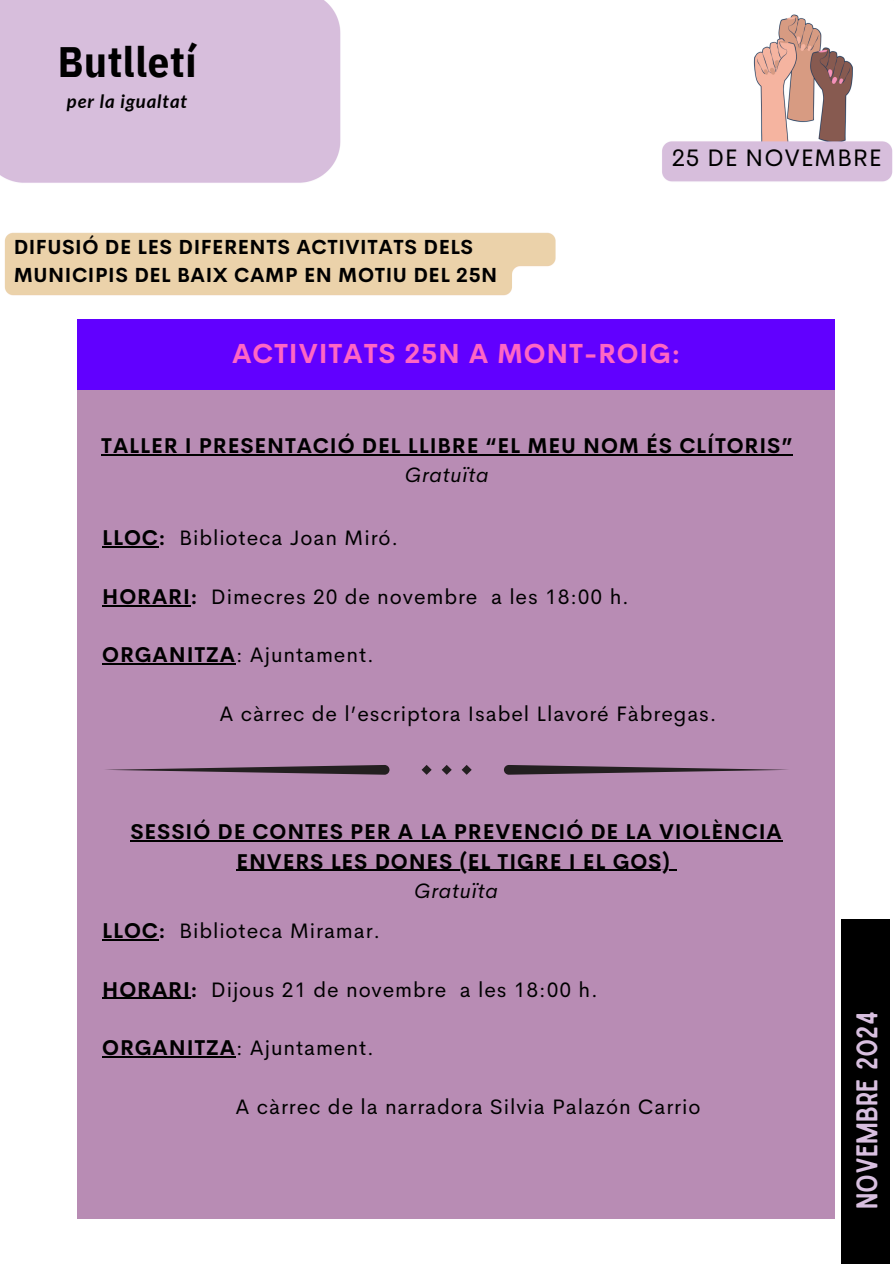
<style>
.page{position:relative;width:894px;height:1264px;background:#fff}
.page>*{position:absolute;margin:0;border:0;box-sizing:border-box;transform-origin:0 0}
.t1{font:700 42.45px "IBM Plex Sans Cond";letter-spacing:.015em;color:#000}
.t2{font:28.65px "Sailors";color:#d8bfdf}
.t3{font:700 27px "Cerebri Sans";letter-spacing:.03em;color:#ff66c4}
.t4{font:24px "Cerebri Sans";letter-spacing:.03em;color:#000}
.t5{font:21px "Cerebri Sans";letter-spacing:.04em;color:#000}
.t6{font:700 21px/29.2px "Cerebri Sans";letter-spacing:.04em;color:#000;text-align:center}
.t7{font:700 19.95px/28.2px "Cerebri Sans";letter-spacing:.03em;color:#000}
.t8{font:italic 700 18.6px "Lato";letter-spacing:.045em;color:#000}
.s1{font-weight:400;font-style:italic}
.s2{font-weight:700}
</style>
<div class="page">
<img style="left:0;top:0;width:893px;height:296px">
<div style="left:77px;top:374px;width:757px;height:844px;background:#b88cb4"></div>
<div style="left:841px;top:919px;width:48px;height:344px;background:#000"></div>
<hr style="left:102px;top:546px;width:57px;height:1px;background:#000">
<hr style="left:102px;top:605px;width:89px;height:1px;background:#000">
<hr style="left:102px;top:663px;width:134px;height:1px;background:#000">
<div style="left:77px;top:319px;width:757px;height:71px;background:#6100ff"></div>
<hr style="left:101px;top:454px;width:692px;height:1px;background:#000">
<hr style="left:102px;top:939px;width:57px;height:1px;background:#000">
<hr style="left:102px;top:997px;width:89px;height:2px;background:#000">
<hr style="left:102px;top:1056px;width:134px;height:1px;background:#000">
<hr style="left:130px;top:840px;width:652px;height:1px;background:#000">
<hr style="left:236px;top:869px;width:434px;height:2px;background:#000">
<svg style="left:670px;top:869px;width:6px;height:2px"></svg>
<svg style="left:106px;top:765px;width:283px;height:9px"></svg>
<svg style="left:504px;top:765px;width:284px;height:9px"></svg>
<svg style="left:441px;top:765px;width:10px;height:9px"></svg>
<svg style="left:421px;top:765px;width:10px;height:9px"></svg>
<svg style="left:461px;top:765px;width:10px;height:9px"></svg>
<p class="t1" style="left:58px;top:34px;width:140px">Butlletí</p>
<p class="t8" style="left:67px;top:89px;width:122px">per la igualtat</p>
<h3 class="t7" style="left:14px;top:232px;width:485px">DIFUSIÓ DE LES DIFERENTS ACTIVITATS DELS<br>MUNICIPIS DEL BAIX CAMP EN MOTIU DEL 25N</h3>
<h4 class="t4" style="left:671px;top:142px;width:211px">25 DE NOVEMBRE</h4>
<h5 class="t3" style="left:232px;top:336px;width:449px">ACTIVITATS 25N A MONT-ROIG:</h5>
<p class="t6" style="left:101px;top:431px;width:692px">TALLER I PRESENTACIÓ DEL LLIBRE “EL MEU NOM ÉS CLÍTORIS”<br><span class="s1">Gratuïta</span></p>
<h5 class="t5" style="left:102px;top:524px;width:297px"><span class="s2">LLOC:</span> Biblioteca Joan Miró.</h5>
<h5 class="t5" style="left:102px;top:583px;width:528px"><span class="s2">HORARI:</span> Dimecres 20 de novembre a les 18:00 h.</h5>
<h5 class="t5" style="left:102px;top:641px;width:273px"><span class="s2">ORGANITZA</span>: Ajuntament.</h5>
<h5 class="t5" style="left:219px;top:700px;width:498px">A càrrec de l’escriptora Isabel Llavoré Fàbregas.</h5>
<h5 class="t6" style="left:130px;top:817px;width:652px">SESSIÓ DE CONTES PER A LA PREVENCIÓ DE LA VIOLÈNCIA</h5>
<h2 class="t6" style="left:236px;top:846px;width:434px">ENVERS LES DONES (EL TIGRE I EL GOS)<br><span class="s1">Gratuïta</span></h2>
<h5 class="t5" style="left:102px;top:917px;width:279px"><span class="s2">LLOC:</span> Biblioteca Miramar.</h5>
<h5 class="t5" style="left:102px;top:975px;width:497px"><span class="s2">HORARI:</span> Dijous 21 de novembre a les 18:00 h.</h5>
<h5 class="t5" style="left:102px;top:1034px;width:273px"><span class="s2">ORGANITZA</span>: Ajuntament.</h5>
<h5 class="t5" style="left:235px;top:1092px;width:466px">A càrrec de la narradora Silvia Palazón Carrio</h5>
<h1 class="t2" style="left:856px;top:1208px;width:199px;rotate:-90deg">NOVEMBRE 2024</h1>
</div>
